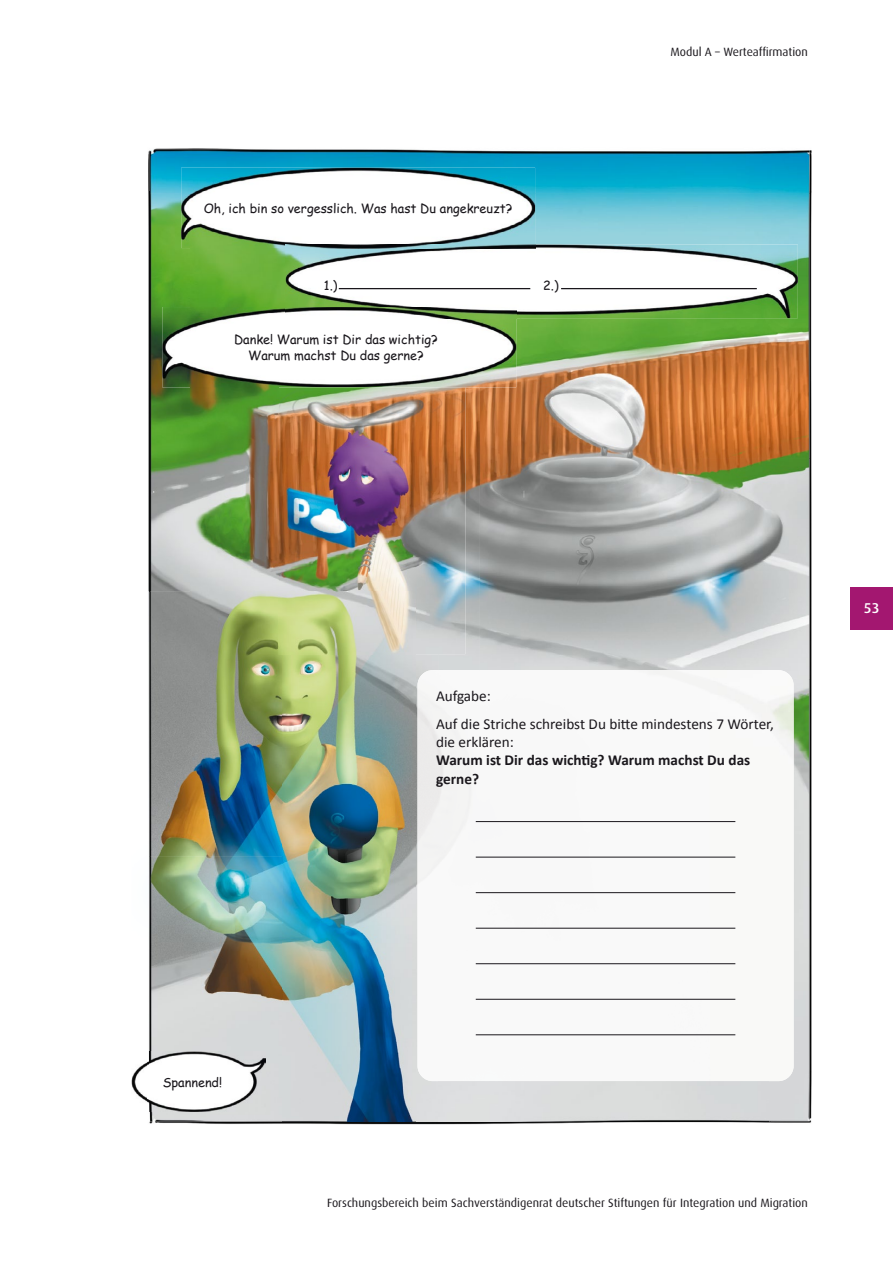
<style>
.page{position:relative;width:893px;height:1263px;background:#fff}
.page>*{position:absolute;margin:0;border:0;box-sizing:border-box;transform-origin:0 0}
.t1{font:15.15px/27.5px "Calibri";color:#1a171c}
.t2{font:700 15.15px/18.3px "Calibri";color:#1a171c}
.t3{font:500 14.25px "Dax";color:#fff}
.t4{font:12.75px/15.1px "Comic Sans MS";color:#1a171c;text-align:center}
.t5{font:12px "Dax";color:#1a171c}
</style>
<div class="page">
<img style="left:148px;top:148px;width:663px;height:44px">
<img style="left:148px;top:192px;width:42px;height:399px">
<img style="left:770px;top:192px;width:41px;height:931px">
<img style="left:149px;top:1121px;width:621px;height:3px">
<img style="left:150px;top:150px;width:659px;height:44px">
<img style="left:521px;top:193px;width:288px;height:486px">
<img style="left:190px;top:248px;width:95px;height:59px">
<img style="left:480px;top:318px;width:41px;height:352px">
<img style="left:190px;top:387px;width:89px;height:204px">
<img style="left:439px;top:387px;width:41px;height:283px">
<img style="left:415px;top:654px;width:24px;height:467px">
<img style="left:769px;top:679px;width:40px;height:442px">
<img style="left:150px;top:1121px;width:247px;height:1px">
<div style="left:438px;top:1081px;width:331px;height:40px;background:#dbdddc"></div>
<img style="left:148px;top:591px;width:134px;height:530px">
<img style="left:282px;top:654px;width:133px;height:467px">
<img style="left:181px;top:168px;width:354px;height:80px">
<img style="left:285px;top:244px;width:513px;height:74px">
<img style="left:285px;top:244px;width:250px;height:4px">
<hr style="left:339px;top:288px;width:191px;height:1px;background:#1a171c">
<hr style="left:561px;top:288px;width:196px;height:1px;background:#1a171c">
<img style="left:162px;top:307px;width:354px;height:80px">
<img style="left:285px;top:307px;width:231px;height:11px">
<img style="left:132px;top:1051px;width:134px;height:60px">
<img style="left:417px;top:670px;width:377px;height:411px">
<hr style="left:476px;top:928px;width:259px;height:1px;background:#1a171c">
<hr style="left:476px;top:999px;width:259px;height:1px;background:#1a171c">
<hr style="left:476px;top:1034px;width:259px;height:1px;background:#1a171c">
<hr style="left:476px;top:892px;width:259px;height:1px;background:#1a171c">
<hr style="left:476px;top:963px;width:259px;height:1px;background:#1a171c">
<hr style="left:476px;top:857px;width:259px;height:1px;background:#1a171c">
<hr style="left:476px;top:821px;width:259px;height:1px;background:#1a171c">
<img style="left:279px;top:387px;width:186px;height:267px">
<img style="left:279px;top:591px;width:136px;height:63px">
<div style="left:850px;top:588px;width:43px;height:42px;background:#a31770"></div>
<p class="t4" style="left:204px;top:200px;width:310px">Oh, ich bin so vergesslich. Was hast Du angekreuzt?</p>
<p class="t4" style="left:324px;top:277px;width:15px">1.)</p>
<p class="t4" style="left:543px;top:277px;width:17px">2.)</p>
<p class="t4" style="left:234px;top:332px;width:205px">Danke! Warum ist Dir das wichtig?<br>Warum machst Du das gerne?</p>
<p class="t5" style="left:670px;top:46px;width:139px">Modul A – Werteaffirmation</p>
<p class="t1" style="left:436px;top:682px;width:339px">Aufgabe:<br>Auf die Striche schreibst Du bitte mindestens 7 Wörter,</p>
<p class="t1" style="left:436px;top:728px;width:79px">die erklären:</p>
<p class="t2" style="left:436px;top:751px;width:316px">Warum ist Dir das wichtig? Warum machst Du das gerne?</p>
<p class="t3" style="left:864px;top:600px;width:17px">53</p>
<p class="t4" style="left:163px;top:1074px;width:61px">Spannend!</p>
<p class="t5" style="left:327px;top:1197px;width:482px">Forschungsbereich beim Sachverständigenrat deutscher Stiftungen für Integration und Migration</p>
</div>
